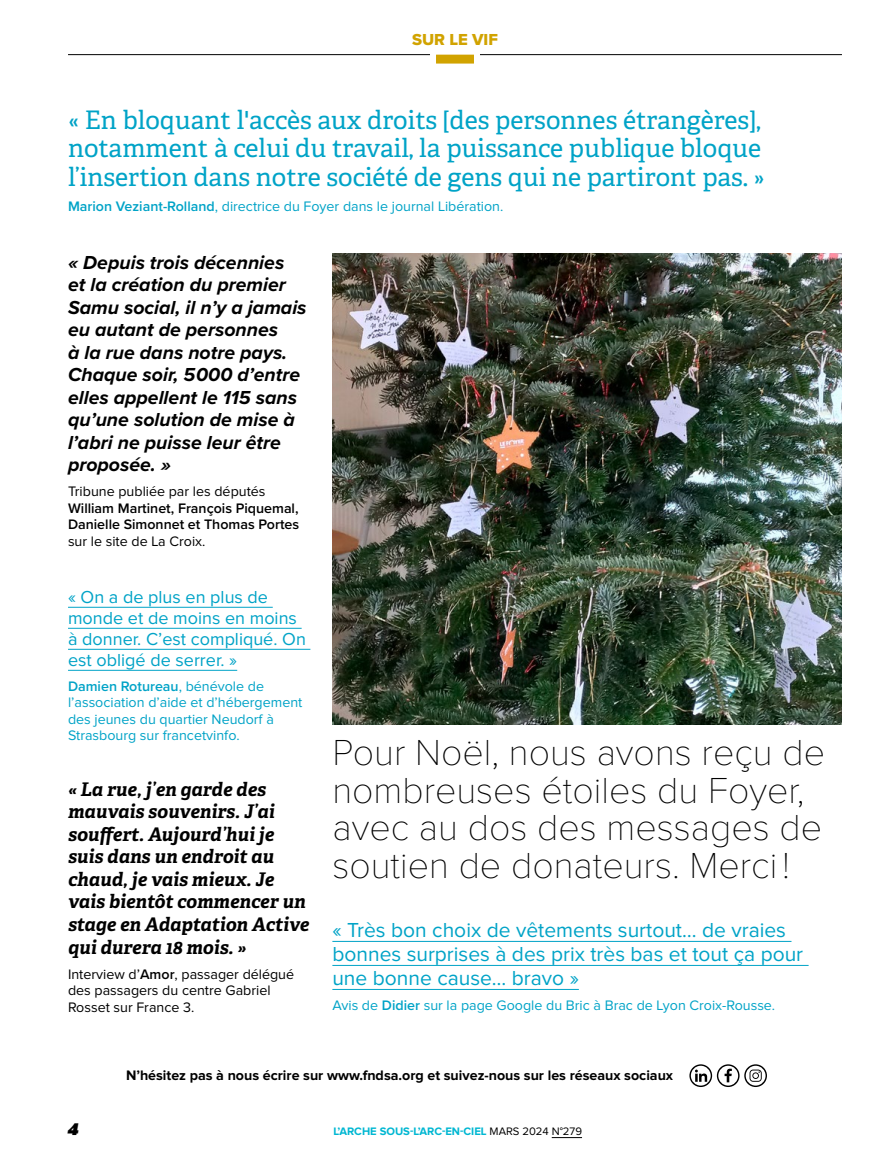
<style>
.page{position:relative;width:893px;height:1170px;background:#fff}
.page>*{position:absolute;margin:0;border:0;box-sizing:border-box;transform-origin:0 0}
.t1{font:100 37.5px/37.5px "Proxima Nova";color:#000}
.t2{font:25.5px/28.5px "Adelle";color:#00a3c7}
.t3{font:21px/24px "Proxima Nova";color:#00a3c7}
.t4{font:italic 21px "Appetite";color:#000}
.t5{font:italic 700 19.5px/22.5px "Proxima Nova";color:#000}
.t6{font:italic 700 18.75px/22.5px "Adelle";color:#000}
.t7{font:18px/21px "Proxima Nova";color:#00a3c7}
.t8{font:16.5px "Proxima Nova Extrabld";color:#d1a300}
.t9{font:14.25px/16.5px "Proxima Nova";color:#00a3c7}
.t10{font:14.25px/16.5px "Proxima Nova";color:#000}
.t11{font:700 14.25px "Proxima Nova";color:#000}
.t12{font:600 14.25px/16.5px "Proxima Nova";color:#000}
.t13{font:700 11.25px "Proxima Nova";color:#00b7d2}
.s1{font-weight:600}
.s2{font-weight:400;color:#000}
</style>
<div class="page">
<hr style="left:552px;top:1137px;width:30px;height:1px;background:#000">
<hr style="left:68px;top:54px;width:774px;height:1px;background:#000">
<svg style="left:427px;top:54px;width:56px;height:10px"></svg>
<hr style="left:892px;top:0;width:1px;height:1035px;background:#cecfcf">
<hr style="left:68px;top:607px;width:205px;height:1px;background:#00a3c7">
<hr style="left:68px;top:628px;width:234px;height:1px;background:#00a3c7">
<hr style="left:68px;top:649px;width:242px;height:1px;background:#00a3c7">
<hr style="left:68px;top:670px;width:169px;height:1px;background:#00a3c7">
<hr style="left:332px;top:940px;width:459px;height:1px;background:#00a3c7">
<hr style="left:332px;top:964px;width:477px;height:1px;background:#00a3c7">
<hr style="left:332px;top:988px;width:247px;height:1px;background:#00a3c7">
<img style="left:332px;top:253px;width:510px;height:471px">
<svg style="left:689px;top:1064px;width:78px;height:22px"></svg>
<p class="t8" style="left:412px;top:27px;width:87px">SUR LE VIF</p>
<h2 class="t2" style="left:68px;top:106px;width:698px">« En bloquant l'accès aux droits [des personnes étrangères], notamment à celui du travail, la puissance publique bloque l’insertion dans notre société de gens qui ne partiront pas. »</h2>
<p class="t9" style="left:68px;top:198px;width:437px"><span class="s1">Marion Veziant-Rolland</span>, directrice du Foyer dans le journal Libération.</p>
<p class="t5" style="left:68px;top:250px;width:240px">« Depuis trois décennies<br>et la création du premier<br>Samu social, il n’y a jamais eu autant de personnes<br>à la rue dans notre pays.<br>Chaque soir, 5 000 d’entre elles appellent le 115 sans qu’une solution de mise à l’abri ne puisse leur être proposée. »</p>
<p class="t10" style="left:68px;top:484px;width:199px">Tribune publiée par les députés</p>
<p class="t12" style="left:68px;top:499px;width:233px">William Martinet, François Piquemal,<br>Danielle Simonnet et Thomas Portes</p>
<p class="t10" style="left:68px;top:533px;width:139px">sur le site de La Croix.</p>
<p class="t7" style="left:68px;top:586px;width:239px">« On a de plus en plus de monde et de moins en moins à donner. C’est compliqué. On est obligé de serrer. »</p>
<p class="t9" style="left:68px;top:678px;width:236px"><span class="s1">Damien Rotureau</span>, bénévole de l’association d’aide et d’hébergement des jeunes du quartier Neudorf à Strasbourg sur francetvinfo.</p>
<h3 class="t6" style="left:68px;top:777px;width:243px">« La rue, j’en garde des mauvais souvenirs. J’ai souffert. Aujourd’hui je suis dans un endroit au chaud, je vais mieux. Je vais bientôt commencer un stage en Adaptation Active qui durera 18 mois. »</h3>
<p class="t10" style="left:68px;top:965px;width:228px">Interview d’<span class="s1">Amor</span>, passager délégué des passagers du centre Gabriel<br>Rosset sur France 3.</p>
<h1 class="t1" style="left:332px;top:734px;width:494px">Pour Noël, nous avons reçu de nombreuses étoiles du Foyer, avec au dos des messages de soutien de donateurs. Merci !</h1>
<h3 class="t3" style="left:332px;top:918px;width:472px">« Très bon choix de vêtements surtout… de vraies bonnes surprises à des prix très bas et tout ça pour une bonne cause… bravo »</h3>
<p class="t9" style="left:332px;top:997px;width:444px">Avis de <span class="s1">Didier</span> sur la page Google du Bric à Brac de Lyon Croix-Rousse.</p>
<p class="t11" style="left:126px;top:1067px;width:549px">N’hésitez pas à nous écrire sur www.fndsa.org et suivez-nous sur les réseaux sociaux</p>
<h3 class="t4" style="left:68px;top:1112px;width:12px">4</h3>
<p class="t13" style="left:333px;top:1124px;width:250px">L’ARCHE SOUS-L’ARC-EN-CIEL <span class="s2">MARS 2024 N°279</span></p>
</div>
